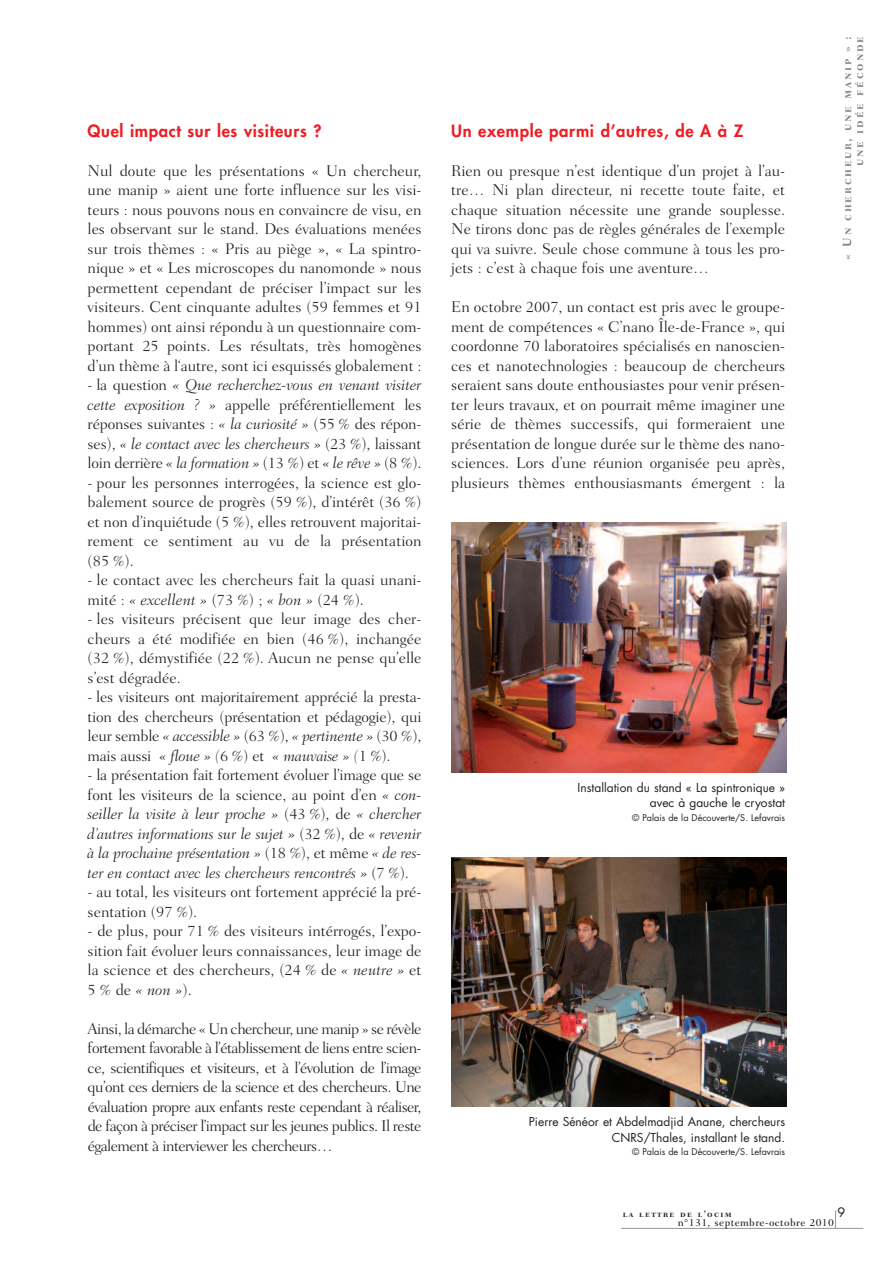
<style>
.page{position:relative;width:893px;height:1263px;background:#fff}
.page>*{position:absolute;margin:0;border:0;box-sizing:border-box;transform-origin:0 0}
.t1{font:800 16.5px "Futura";letter-spacing:.04em;color:#ee1d23}
.t2{font:300 15.75px/19.5px "Fairfield LH";color:#231f20;text-align:justify}
.t3{font:italic 300 15.75px/19.5px "Fairfield LH";letter-spacing:-.01em;color:#231f20;text-align:justify}
.t4{font:12.75px "Futura";color:#231f20}
.t5{font:12px/15.8px "Futura";color:#231f20;text-align:right}
.t6{font:12px/12px "Fairfield LH Bold SC";letter-spacing:.15em;color:#808285;text-align:right}
.t7{font:500 10.5px "Fairfield LH";letter-spacing:.04em;color:#231f20}
.t8{font:9px "Futura";color:#231f20}
.t9{font:9px "Fairfield LH Bold SC";letter-spacing:.15em;color:#231f20}
.s1{font-style:italic}
.s2{font-style:normal}
</style>
<div class="page">
<svg style="left:835px;top:1210px;width:1px;height:18px"></svg>
<hr style="left:621px;top:1228px;width:242px;height:1px;background:#939598">
<img style="left:451px;top:522px;width:335px;height:250px">
<img style="left:451px;top:858px;width:336px;height:249px">
<p class="t1" style="left:88px;top:123px;width:235px">Quel impact sur les visiteurs ?</p>
<p class="t2" style="left:88px;top:162px;width:335px">Nul doute que les présentations « Un chercheur, une manip » aient une forte influence sur les visi&shy;teurs : nous pouvons nous en convaincre de visu, en les observant sur le stand. Des évaluations menées sur trois thèmes : « Pris au piège », « La spintro&shy;nique » et « Les microscopes du nanomonde » nous permettent cependant de préciser l’impact sur les visiteurs. Cent cinquante adultes (59 femmes et 91 hommes) ont ainsi répondu à un questionnaire com&shy;portant 25 points. Les résultats, très homogènes d’un thème à l‘autre, sont ici esquissés globalement :</p>
<p class="t2" style="left:88px;top:376px;width:335px">- la question <span class="s1">« Que recherchez-vous en venant visiter cette exposition ? »</span> appelle préférentiellement les réponses suivantes : <span class="s1">« la curiosité »</span> (55 % des répon&shy;ses), <span class="s1">« le contact avec les chercheurs »</span> (23 %), laissant loin derrière <span class="s1">« la formation »</span> (13 %) et <span class="s1">« le rêve »</span> (8 %).</p>
<p class="t2" style="left:88px;top:474px;width:335px">- pour les personnes interrogées, la science est glo&shy;balement source de progrès (59 %), d’intérêt (36 %) et non d’inquiétude (5 %), elles retrouvent majoritai&shy;rement ce sentiment au vu de la présentation (85 %).</p>
<p class="t2" style="left:88px;top:571px;width:335px">- le contact avec les chercheurs fait la quasi unani&shy;mité : <span class="s1">« excellent »</span> (73 %) ; <span class="s1">« bon »</span> (24 %).</p>
<p class="t2" style="left:88px;top:610px;width:335px">- les visiteurs précisent que leur image des cher&shy;cheurs a été modifiée en bien (46 %), inchangée (32 %), démystifiée (22 %). Aucun ne pense qu’elle s’est dégradée.</p>
<p class="t2" style="left:88px;top:688px;width:335px">- les visiteurs ont majoritairement apprécié la presta&shy;tion des chercheurs (présentation et pédagogie), qui leur semble <span class="s1">« accessible »</span> (63 %), <span class="s1">« pertinente »</span> (30 %), mais aussi <span class="s1">« floue » (</span>6 %) et <span class="s1">« mauvaise » (</span>1 %).</p>
<p class="t3" style="left:88px;top:766px;width:335px"><span class="s2">- la présentation fait fortement évoluer l’image que se font les visiteurs de la science, au point d’en</span> « con&shy;seiller la visite à leur proche » <span class="s2">(43 %), de</span> « chercher d’autres informations sur le sujet » <span class="s2">(32 %), de</span> « revenir à la prochaine présentation » <span class="s2">(18 %), et même</span> « de res&shy;ter en contact avec les chercheurs rencontrés » <span class="s2">(7 %).</span></p>
<p class="t2" style="left:88px;top:883px;width:335px">- au total, les visiteurs ont fortement apprécié la pré&shy;sentation (97 %).</p>
<p class="t2" style="left:88px;top:922px;width:335px">- de plus, pour 71 % des visiteurs intérrogés, l’expo&shy;sition fait évoluer leurs connaissances, leur image de la science et des chercheurs, (24 % de <span class="s1">« neutre »</span> et 5 % de <span class="s1">« non »</span>).</p>
<p class="t2" style="left:88px;top:1020px;width:335px">Ainsi, la démarche « Un chercheur, une manip » se révèle fortement favorable à l’établissement de liens entre scien&shy;ce, scientifiques et visiteurs, et à l’évolution de l’image qu’ont ces derniers de la science et des chercheurs. Une évaluation propre aux enfants reste cependant à réaliser, de façon à préciser l’impact sur les jeunes publics. Il reste également à interviewer les chercheurs…</p>
<p class="t1" style="left:451px;top:123px;width:294px">Un exemple parmi d’autres, de A à Z</p>
<p class="t2" style="left:451px;top:162px;width:335px">Rien ou presque n’est identique d’un projet à l’au&shy;tre… Ni plan directeur, ni recette toute faite, et chaque situation nécessite une grande souplesse.<br>Ne tirons donc pas de règles générales de l’exemple qui va suivre. Seule chose commune à tous les pro&shy;jets : c’est à chaque fois une aventure…</p>
<p class="t2" style="left:451px;top:298px;width:335px">En octobre 2007, un contact est pris avec le groupe&shy;ment de compétences « C’nano Île-de-France », qui coordonne 70 laboratoires spécialisés en nanoscien&shy;ces et nanotechnologies : beaucoup de chercheurs seraient sans doute enthousiastes pour venir présen&shy;ter leurs travaux, et on pourrait même imaginer une série de thèmes successifs, qui formeraient une présentation de longue durée sur le thème des nano&shy;sciences. Lors d’une réunion organisée peu après, plusieurs thèmes enthousiasmants émergent : la</p>
<p class="t6" style="left:842px;top:260px;width:225px;rotate:-90deg">« Un chercheur, une manip » : une idée féconde</p>
<p class="t5" style="left:578px;top:780px;width:209px">Installation du stand « La spintronique » avec à gauche le cryostat</p>
<p class="t8" style="left:632px;top:813px;width:154px">© Palais de la Découverte/S. Lefavrais</p>
<p class="t5" style="left:529px;top:1115px;width:258px">Pierre Sénéor et Abdelmadjid Anane, chercheurs<br>CNRS/Thales, installant le stand.</p>
<p class="t8" style="left:632px;top:1148px;width:154px">© Palais de la Découverte/S. Lefavrais</p>
<p class="t4" style="left:837px;top:1206px;width:9px">9</p>
<p class="t9" style="left:623px;top:1210px;width:110px">la lettre de l’ocim</p>
<p class="t7" style="left:678px;top:1218px;width:158px">n°131, septembre-octobre 2010</p>
</div>
